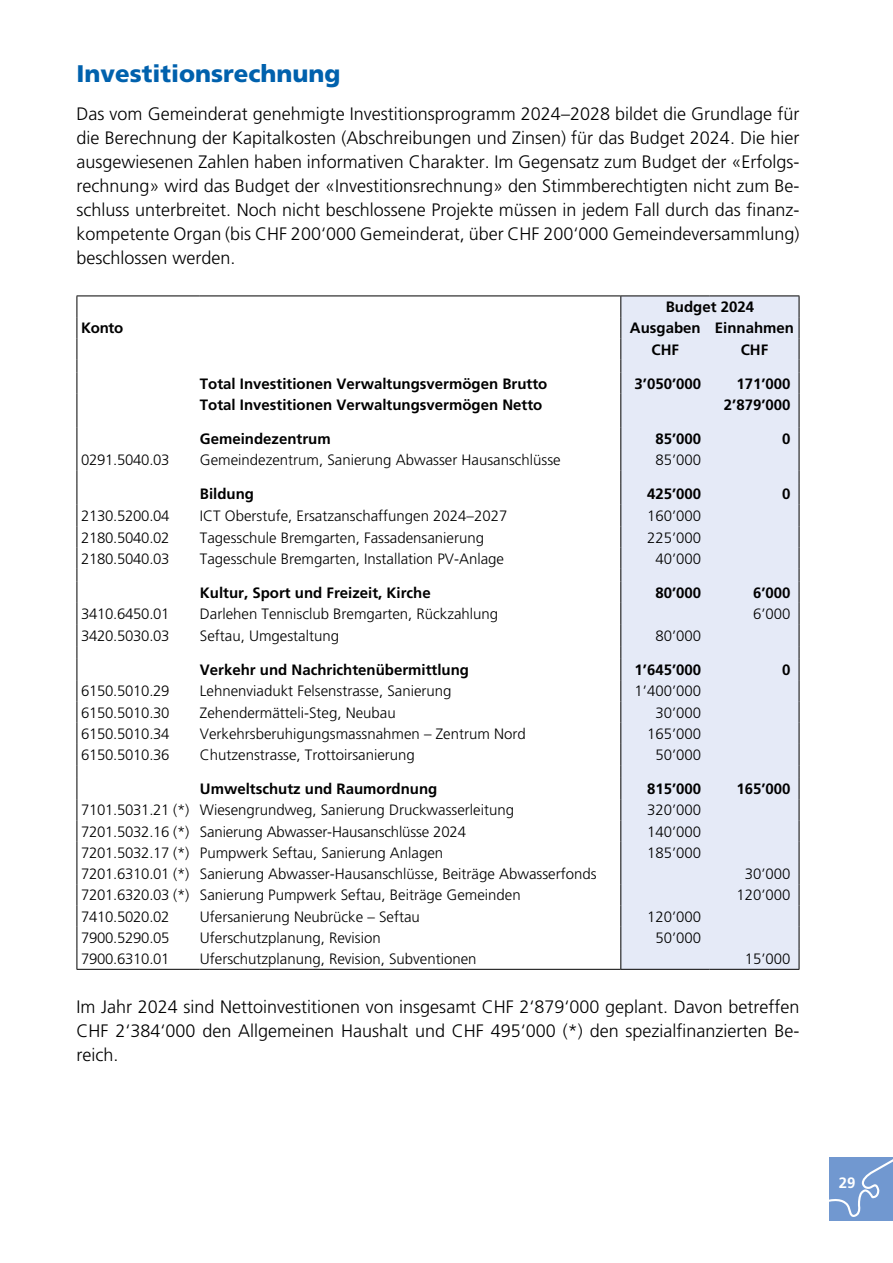
<style>
.page{position:relative;width:893px;height:1263px;background:#fff}
.page>*{position:absolute;margin:0;border:0;box-sizing:border-box;transform-origin:0 0}
.t1{font:900 24px "Frutiger LT Std";color:#0061ad}
.t2{font:300 18px/24px "Frutiger LT Std";color:#000;text-align:justify}
.t3{font:300 15px "Frutiger LT Std";color:#000}
.t4{font:700 15px/21.3px "Frutiger LT Std";color:#000}
.t5{font:300 15px "Frutiger LT Std";letter-spacing:-.02em;color:#000}
.t6{font:700 15px "Frutiger LT Std";color:#fff}
</style>
<div class="page">
<div style="left:829px;top:1157px;width:64px;height:63px;background:#7198d0"></div>
<svg style="left:829px;top:1159px;width:64px;height:58px"></svg>
<div style="left:621px;top:297px;width:178px;height:672px;background:#e5eaf7"></div>
<svg style="left:620px;top:297px;width:1px;height:672px"></svg>
<hr style="left:77px;top:296px;width:123px;height:1px;background:#000">
<hr style="left:200px;top:296px;width:421px;height:1px;background:#000">
<hr style="left:621px;top:296px;width:89px;height:1px;background:#000">
<hr style="left:710px;top:296px;width:89px;height:1px;background:#000">
<svg style="left:77px;top:296px;width:1px;height:673px"></svg>
<svg style="left:799px;top:296px;width:1px;height:673px"></svg>
<hr style="left:77px;top:969px;width:123px;height:1px;background:#000">
<hr style="left:200px;top:969px;width:421px;height:1px;background:#000">
<hr style="left:621px;top:969px;width:89px;height:1px;background:#000">
<hr style="left:710px;top:969px;width:89px;height:1px;background:#000">
<h1 class="t1" style="left:77px;top:59px;width:266px">Investitionsrechnung</h1>
<p class="t2" style="left:77px;top:102px;width:724px">Das vom Gemeinderat genehmigte Investitionsprogramm 2024–2028 bildet die Grundlage für die Berechnung der Kapitalkosten (Abschreibungen und Zinsen) für das Budget 2024. Die hier ausgewiesenen Zahlen haben informativen Charakter. Im Gegensatz zum Budget der «Erfolgs&shy;rechnung» wird das Budget der «Investitionsrechnung» den Stimmberechtigten nicht zum Be&shy;schluss unterbreitet. Noch nicht beschlossene Projekte müssen in jedem Fall durch das finanz&shy;kompetente Organ (bis CHF 200‘000 Gemeinderat, über CHF 200‘000 Gemeindeversammlung) beschlossen werden.</p>
<p class="t4" style="left:666px;top:296px;width:90px">Budget 2024</p>
<p class="t4" style="left:81px;top:318px;width:44px">Konto</p>
<p class="t4" style="left:652px;top:318px;width:144px;text-indent:-22px">Ausgaben Einnahmen<br>CHF</p>
<p class="t4" style="left:741px;top:339px;width:29px">CHF</p>
<p class="t4" style="left:200px;top:373px;width:349px">Total Investitionen Verwaltungsvermögen Brutto</p>
<p class="t4" style="left:634px;top:373px;width:68px">3’050’000</p>
<p class="t4" style="left:736px;top:373px;width:56px">171’000</p>
<p class="t4" style="left:200px;top:394px;width:344px">Total Investitionen Verwaltungsvermögen Netto</p>
<p class="t4" style="left:724px;top:394px;width:68px">2’879’000</p>
<p class="t4" style="left:200px;top:428px;width:132px">Gemeindezentrum</p>
<p class="t4" style="left:655px;top:428px;width:47px">85’000</p>
<p class="t4" style="left:782px;top:428px;width:10px">0</p>
<p class="t5" style="left:81px;top:452px;width:90px">0291.5040.03</p>
<p class="t3" style="left:200px;top:452px;width:362px">Gemeindezentrum, Sanierung Abwasser Hausanschlüsse</p>
<p class="t3" style="left:655px;top:452px;width:47px">85’000</p>
<p class="t4" style="left:200px;top:483px;width:56px">Bildung</p>
<p class="t4" style="left:647px;top:483px;width:56px">425’000</p>
<p class="t4" style="left:782px;top:483px;width:10px">0</p>
<p class="t5" style="left:81px;top:507px;width:90px">2130.5200.04</p>
<p class="t3" style="left:200px;top:507px;width:309px">ICT Oberstufe, Ersatzanschaffungen 2024–2027</p>
<p class="t3" style="left:647px;top:507px;width:56px">160’000</p>
<p class="t5" style="left:81px;top:529px;width:90px">2180.5040.02</p>
<p class="t3" style="left:200px;top:529px;width:286px">Tagesschule Bremgarten, Fassadensanierung</p>
<p class="t3" style="left:647px;top:529px;width:56px">225’000</p>
<p class="t5" style="left:81px;top:550px;width:90px">2180.5040.03</p>
<p class="t3" style="left:200px;top:550px;width:306px">Tagesschule Bremgarten, Installation PV-Anlage</p>
<p class="t3" style="left:655px;top:550px;width:47px">40’000</p>
<p class="t4" style="left:200px;top:582px;width:232px">Kultur, Sport und Freizeit, Kirche</p>
<p class="t4" style="left:655px;top:582px;width:47px">80’000</p>
<p class="t4" style="left:753px;top:582px;width:39px">6’000</p>
<p class="t5" style="left:81px;top:606px;width:90px">3410.6450.01</p>
<p class="t3" style="left:200px;top:606px;width:300px">Darlehen Tennisclub Bremgarten, Rückzahlung</p>
<p class="t3" style="left:753px;top:606px;width:39px">6’000</p>
<p class="t5" style="left:81px;top:627px;width:90px">3420.5030.03</p>
<p class="t3" style="left:200px;top:627px;width:141px">Seftau, Umgestaltung</p>
<p class="t3" style="left:655px;top:627px;width:47px">80’000</p>
<p class="t4" style="left:200px;top:659px;width:271px">Verkehr und Nachrichtenübermittlung</p>
<p class="t4" style="left:634px;top:659px;width:68px">1’645’000</p>
<p class="t4" style="left:782px;top:659px;width:10px">0</p>
<p class="t5" style="left:81px;top:683px;width:90px">6150.5010.29</p>
<p class="t3" style="left:200px;top:683px;width:253px">Lehnenviadukt Felsenstrasse, Sanierung</p>
<p class="t3" style="left:634px;top:683px;width:68px">1’400’000</p>
<p class="t5" style="left:81px;top:704px;width:90px">6150.5010.30</p>
<p class="t3" style="left:200px;top:704px;width:197px">Zehendermätteli-Steg, Neubau</p>
<p class="t3" style="left:655px;top:704px;width:47px">30’000</p>
<p class="t5" style="left:81px;top:725px;width:90px">6150.5010.34</p>
<p class="t3" style="left:200px;top:725px;width:327px">Verkehrsberuhigungsmassnahmen – Zentrum Nord</p>
<p class="t3" style="left:647px;top:725px;width:56px">165’000</p>
<p class="t5" style="left:81px;top:746px;width:90px">6150.5010.36</p>
<p class="t3" style="left:200px;top:746px;width:217px">Chutzenstrasse, Trottoirsanierung</p>
<p class="t3" style="left:655px;top:746px;width:47px">50’000</p>
<p class="t4" style="left:200px;top:778px;width:239px">Umweltschutz und Raumordnung</p>
<p class="t4" style="left:647px;top:778px;width:56px">815’000</p>
<p class="t4" style="left:736px;top:778px;width:56px">165’000</p>
<p class="t3" style="left:81px;top:802px;width:434px">7101.5031.21 (*) Wiesengrundweg, Sanierung Druckwasserleitung</p>
<p class="t3" style="left:647px;top:802px;width:56px">320’000</p>
<p class="t3" style="left:81px;top:823px;width:386px">7201.5032.16 (*) Sanierung Abwasser-Hausanschlüsse 2024</p>
<p class="t3" style="left:647px;top:823px;width:56px">140’000</p>
<p class="t3" style="left:81px;top:844px;width:364px">7201.5032.17 (*) Pumpwerk Seftau, Sanierung Anlagen</p>
<p class="t3" style="left:647px;top:844px;width:56px">185’000</p>
<p class="t3" style="left:81px;top:865px;width:517px">7201.6310.01 (*) Sanierung Abwasser-Hausanschlüsse, Beiträge Abwasserfonds</p>
<p class="t3" style="left:745px;top:865px;width:47px">30’000</p>
<p class="t3" style="left:81px;top:887px;width:441px">7201.6320.03 (*) Sanierung Pumpwerk Seftau, Beiträge Gemeinden</p>
<p class="t3" style="left:736px;top:887px;width:56px">120’000</p>
<p class="t5" style="left:81px;top:908px;width:90px">7410.5020.02</p>
<p class="t3" style="left:200px;top:908px;width:222px">Ufersanierung Neubrücke – Seftau</p>
<p class="t3" style="left:647px;top:908px;width:56px">120’000</p>
<p class="t5" style="left:81px;top:929px;width:90px">7900.5290.05</p>
<p class="t3" style="left:200px;top:929px;width:182px">Uferschutzplanung, Revision</p>
<p class="t3" style="left:655px;top:929px;width:47px">50’000</p>
<p class="t5" style="left:81px;top:950px;width:90px">7900.6310.01</p>
<p class="t3" style="left:200px;top:950px;width:278px">Uferschutzplanung, Revision, Subventionen</p>
<p class="t3" style="left:745px;top:950px;width:47px">15’000</p>
<p class="t2" style="left:77px;top:995px;width:724px">Im Jahr 2024 sind Nettoinvestitionen von insgesamt CHF 2‘879‘000 geplant. Davon betreffen CHF 2‘384‘000 den Allgemeinen Haushalt und CHF 495‘000 (*) den spezialfinanzierten Be&shy;reich.</p>
<p class="t6" style="left:839px;top:1174px;width:18px">29</p>
</div>
